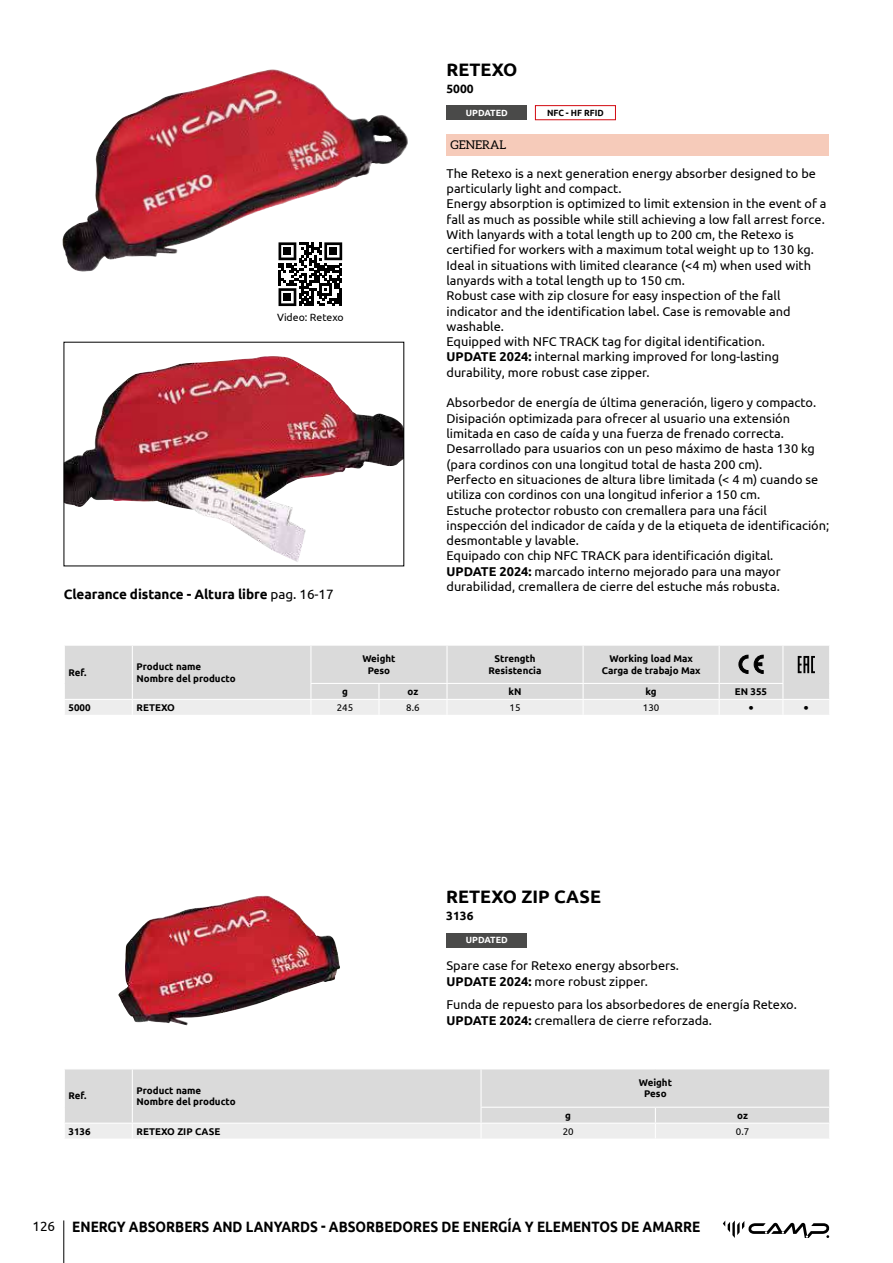
<style>
.page{position:relative;width:893px;height:1263px;background:#fff}
.page>*{position:absolute;margin:0;border:0;box-sizing:border-box;transform-origin:0 0}
.t1{font:700 18px "Ubuntu";color:#000}
.t2{font:700 15px "Ubuntu";color:#000;scale:.9 1}
.t3{font:15px "Ubuntu";color:#000}
.t4{font:700 13.5px "Ubuntu";letter-spacing:-.005em;color:#000}
.t5{font:13.5px "Ubuntu";color:#000}
.t6{font:12.75px/15.3px "Ubuntu";color:#000}
.t7{font:700 12px "Ubuntu";color:#000}
.t8{font:12px "Aleo";color:#000}
.t9{font:10.5px "Ubuntu";color:#000}
.t10{font:700 9.75px/11.7px "Ubuntu";color:#000;text-align:center}
.t11{font:9.75px "Ubuntu";color:#000}
.t12{font:700 9px "Ubuntu";color:#fff}
.t13{font:700 9px "Ubuntu";color:#000;scale:.95 1}
.s1{font-weight:400}
.s2{font-weight:700}
</style>
<div class="page">
<hr style="left:64px;top:1220px;width:1px;height:43px;background:#000">
<svg style="left:723px;top:1220px;width:106px;height:18px"></svg>
<img style="left:66px;top:356px;width:336px;height:206px">
<div style="left:535px;top:105px;width:81px;height:15px;border:1px solid #d20a11"></div>
<div style="left:446px;top:105px;width:81px;height:15px;background:#4a4a49"></div>
<div style="left:446px;top:933px;width:81px;height:15px;background:#4a4a49"></div>
<div style="left:446px;top:134px;width:383px;height:21px;background:#f6cbba"></div>
<img style="left:118px;top:895px;width:222px;height:130px">
<img style="left:62px;top:69px;width:346px;height:203px">
<svg style="left:279px;top:242px;width:63px;height:64px"></svg>
<div style="left:284px;top:247px;width:7px;height:8px;background:#000"></div>
<div style="left:329px;top:247px;width:8px;height:8px;background:#000"></div>
<div style="left:284px;top:293px;width:7px;height:8px;background:#000"></div>
<svg style="left:65px;top:1069px;width:765px;height:69px;background:#dfdfdf"></svg>
<div style="left:447px;top:645px;width:136px;height:38px;background:#dadada"></div>
<div style="left:583px;top:645px;width:136px;height:38px;background:#dadada"></div>
<div style="left:447px;top:683px;width:136px;height:16px;background:#dadada"></div>
<div style="left:583px;top:683px;width:136px;height:16px;background:#dadada"></div>
<div style="left:447px;top:699px;width:136px;height:16px;background:#ededed"></div>
<div style="left:583px;top:699px;width:136px;height:16px;background:#ededed"></div>
<hr style="left:447px;top:645px;width:136px;height:1px;background:#fff">
<hr style="left:583px;top:645px;width:136px;height:1px;background:#fff">
<hr style="left:583px;top:646px;width:1px;height:37px;background:#fff">
<hr style="left:447px;top:683px;width:136px;height:1px;background:#fff">
<hr style="left:583px;top:683px;width:136px;height:1px;background:#fff">
<hr style="left:447px;top:699px;width:136px;height:1px;background:#fff">
<hr style="left:583px;top:699px;width:136px;height:1px;background:#fff">
<svg style="left:583px;top:684px;width:1px;height:30px"></svg>
<svg style="left:65px;top:645px;width:383px;height:70px;background:#dfdfdf"></svg>
<svg style="left:719px;top:645px;width:111px;height:70px;background:#d5d5d5"></svg>
<h1 class="t1" style="left:446px;top:59px;width:72px">RETEXO</h1>
<p class="t7" style="left:446px;top:81px;width:29px">5000</p>
<p class="t12" style="left:466px;top:107px;width:43px">UPDATED</p>
<p class="t13" style="left:547px;top:107px;width:61px">NFC - HF RFID</p>
<p class="t9" style="left:277px;top:311px;width:68px">Video: Retexo</p>
<p class="t4" style="left:64px;top:586px;width:271px">Clearance distance - Altura libre <span class="s1">pag. 16-17</span></p>
<p class="t8" style="left:450px;top:138px;width:57px">GENERAL</p>
<p class="t6" style="left:446px;top:165px;width:382px">The Retexo is a next generation energy absorber designed to be particularly light and compact.<br>Energy absorption is optimized to limit extension in the event of a fall as much as possible while still achieving a low fall arrest force.<br>With lanyards with a total length up to 200 cm, the Retexo is certified for workers with a maximum total weight up to 130 kg.<br>Ideal in situations with limited clearance (&lt;4 m) when used with lanyards with a total length up to 150 cm.<br>Robust case with zip closure for easy inspection of the fall indicator and the identification label. Case is removable and washable.<br>Equipped with NFC TRACK tag for digital identification.<br><span class="s2">UPDATE 2024:</span> internal marking improved for long-lasting durability, more robust case zipper.</p>
<p class="t6" style="left:446px;top:395px;width:384px">Absorbedor de energía de última generación, ligero y compacto.<br>Disipación optimizada para ofrecer al usuario una extensión limitada en caso de caída y una fuerza de frenado correcta.<br>Desarrollado para usuarios con un peso máximo de hasta 130 kg (para cordinos con una longitud total de hasta 200 cm).<br>Perfecto en situaciones de altura libre limitada (&lt; 4 m) cuando se utiliza con cordinos con una longitud inferior a 150 cm.<br>Estuche protector robusto con cremallera para una fácil inspección del indicador de caída y de la etiqueta de identificación; desmontable y lavable.<br>Equipado con chip NFC TRACK para identificación digital.<br><span class="s2">UPDATE 2024:</span> marcado interno mejorado para una mayor durabilidad, cremallera de cierre del estuche más robusta.</p>
<p class="t10" style="left:69px;top:666px;width:19px">Ref.</p>
<p class="t10" style="left:137px;top:660px;width:101px;text-align:left">Product name<br>Nombre del producto</p>
<p class="t10" style="left:362px;top:652px;width:35px">Weight<br>Peso</p>
<p class="t10" style="left:489px;top:652px;width:54px">Strength<br>Resistencia</p>
<p class="t10" style="left:602px;top:652px;width:100px">Working load Max<br>Carga de trabajo Max</p>
<p class="t10" style="left:342px;top:685px;width:7px">g</p>
<p class="t10" style="left:408px;top:685px;width:12px">oz</p>
<p class="t10" style="left:509px;top:685px;width:15px">kN</p>
<p class="t10" style="left:646px;top:685px;width:13px">kg</p>
<p class="t10" style="left:735px;top:685px;width:34px">EN 355</p>
<p class="t10" style="left:69px;top:701px;width:24px">5000</p>
<p class="t10" style="left:137px;top:701px;width:40px">RETEXO</p>
<p class="t11" style="left:337px;top:701px;width:18px">245</p>
<p class="t11" style="left:406px;top:701px;width:15px">8.6</p>
<p class="t11" style="left:510px;top:701px;width:12px">15</p>
<p class="t11" style="left:643px;top:701px;width:18px">130</p>
<p class="t3" style="left:748px;top:698px;width:7px">•</p>
<p class="t3" style="left:804px;top:698px;width:7px">•</p>
<h1 class="t1" style="left:446px;top:886px;width:156px">RETEXO ZIP CASE</h1>
<p class="t7" style="left:446px;top:908px;width:29px">3136</p>
<p class="t12" style="left:466px;top:935px;width:43px">UPDATED</p>
<p class="t6" style="left:446px;top:958px;width:234px">Spare case for Retexo energy absorbers.<br><span class="s2">UPDATE 2024:</span> more robust zipper.</p>
<p class="t6" style="left:446px;top:997px;width:352px">Funda de repuesto para los absorbedores de energía Retexo.<br><span class="s2">UPDATE 2024:</span> cremallera de cierre reforzada.</p>
<p class="t10" style="left:69px;top:1090px;width:19px">Ref.</p>
<p class="t10" style="left:137px;top:1084px;width:101px;text-align:left">Product name<br>Nombre del producto</p>
<p class="t10" style="left:639px;top:1076px;width:35px">Weight<br>Peso</p>
<p class="t10" style="left:565px;top:1109px;width:7px">g</p>
<p class="t10" style="left:737px;top:1109px;width:12px">oz</p>
<p class="t10" style="left:69px;top:1125px;width:24px">3136</p>
<p class="t10" style="left:137px;top:1125px;width:85px">RETEXO ZIP CASE</p>
<p class="t11" style="left:563px;top:1125px;width:12px">20</p>
<p class="t11" style="left:736px;top:1125px;width:15px">0.7</p>
<p class="t5" style="left:32px;top:1218px;width:24px">126</p>
<p class="t2" style="left:72px;top:1218px;width:699px">ENERGY ABSORBERS AND LANYARDS - ABSORBEDORES DE ENERGÍA Y ELEMENTOS DE AMARRE</p>
</div>
